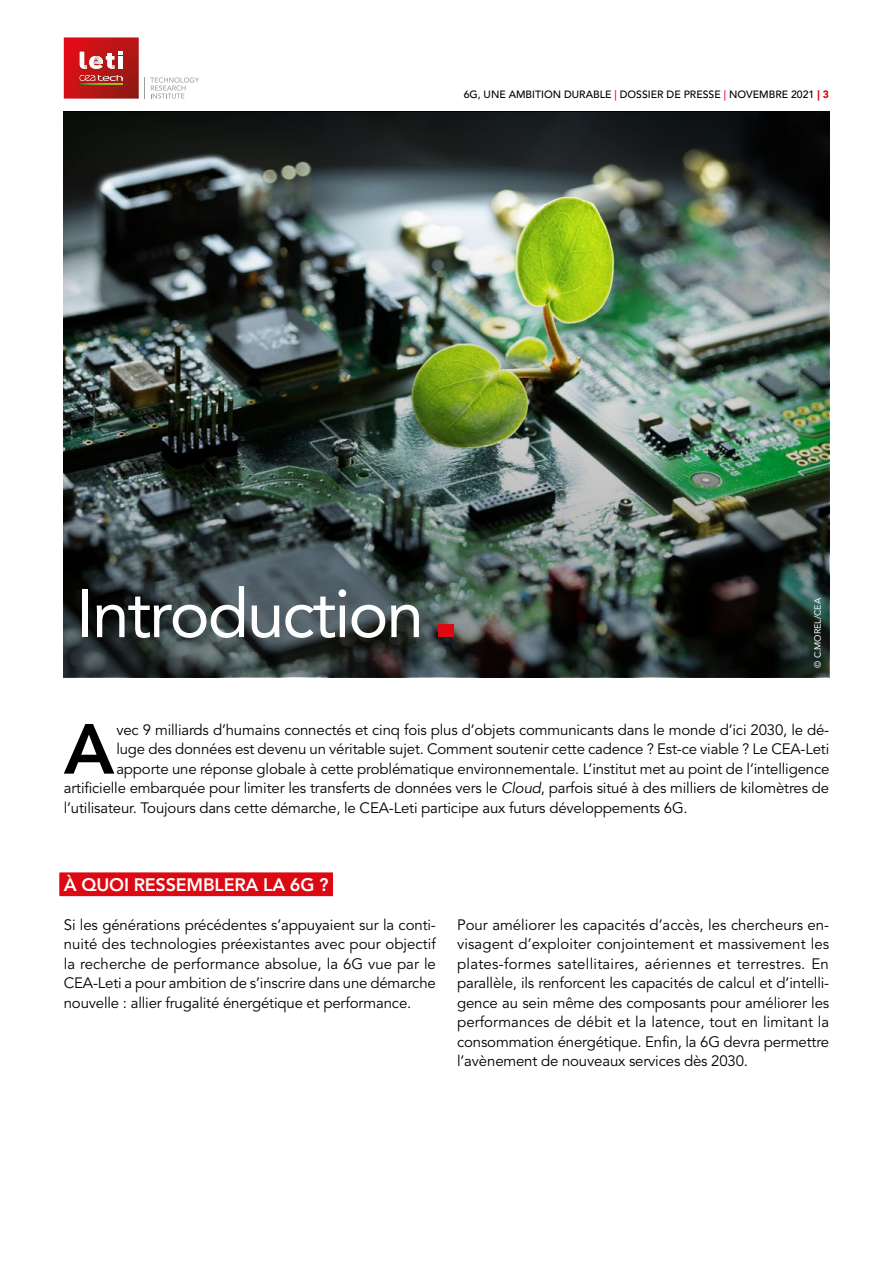
<style>
.page{position:relative;width:893px;height:1263px;background:#fff}
.page>*{position:absolute;margin:0;border:0;box-sizing:border-box;transform-origin:0 0}
.TXT_courant_Letterin{font:800 70.05px "Avenir LT Std";color:#000}
.TITRE1_PAGE{font:67.5px "Avenir LT Std";letter-spacing:-.03em;color:#fff}
.TITRE2_PARAGRAPHE{font:800 18px "Avenir LT Std";letter-spacing:-.01em;color:#fff}
.TXT_courant_FR{font:15px/19.5px "Avenir LT Std";letter-spacing:-.01em;color:#000;text-align:justify}
.TXT_courant_Letterin-2{font:15px "Avenir LT Std";letter-spacing:-.01em;color:#000}
.t1{font:500 10.5px "Avenir LT Std";color:#000}
.CREDIT{font:9px "Avenir LT Std";letter-spacing:-.01em;color:#fff}
.s1{color:#dc0812}
.s2{font-weight:900;color:#dc0812}
.s3{font-style:italic}
</style>
<div class="page">
<svg style="left:64px;top:37px;width:135px;height:62px"></svg>
<img style="left:64px;top:112px;width:765px;height:565px">
<img style="left:64px;top:221px;width:765px;height:455px">
<hr style="left:64px;top:111px;width:765px;height:1px;background:#000">
<div style="left:60px;top:872px;width:273px;height:23px;background:#dc0812"></div>
<div style="left:60px;top:874px;width:273px;height:22px;background:#dc0812"></div>
<div style="left:439px;top:624px;width:15px;height:13px;background:#dc0812"></div>
<p class="t1" style="left:464px;top:89px;width:367px">6G, UNE AMBITION DURABLE <span class="s1">|</span> DOSSIER DE PRESSE <span class="s1">|</span> NOVEMBRE 2021 <span class="s2">| 3</span></p>
<p class="TITRE1_PAGE" style="left:77px;top:574px;width:349px">Introduction</p>
<p class="CREDIT" style="left:812px;top:668px;width:71px;rotate:-90deg">© C.MOREL/CEA</p>
<p class="TXT_courant_Letterin" style="left:64px;top:708px;width:52px">A</p>
<p class="TXT_courant_Letterin-2" style="left:116px;top:721px;width:714px">vec 9 milliards d’humains connectés et cinq fois plus d’objets communicants dans le monde d’ici 2030, le dé-</p>
<p class="TXT_courant_Letterin-2" style="left:116px;top:740px;width:714px">luge des données est devenu un véritable sujet. Comment soutenir cette cadence ? Est-ce viable ? Le CEA-Leti</p>
<p class="TXT_courant_Letterin-2" style="left:116px;top:760px;width:715px">apporte une réponse globale à cette problématique environnementale. L’institut met au point de l’intelligence</p>
<p class="TXT_courant_Letterin-2" style="left:64px;top:779px;width:767px">artificielle embarquée pour limiter les transferts de données vers le <span class="s3">Cloud</span>, parfois situé à des milliers de kilomètres de</p>
<p class="TXT_courant_Letterin-2" style="left:64px;top:799px;width:625px">l’utilisateur. Toujours dans cette démarche, le CEA-Leti participe aux futurs développements 6G.</p>
<p class="TITRE2_PARAGRAPHE" style="left:64px;top:874px;width:266px">À QUOI RESSEMBLERA LA 6G ?</p>
<p class="TXT_courant_FR" style="left:64px;top:915px;width:374px">Si les générations précédentes s’appuyaient sur la conti&shy;nuité des technologies préexistantes avec pour objectif la recherche de performance absolue, la 6G vue par le CEA-Leti a pour ambition de s’inscrire dans une démarche nouvelle : allier frugalité énergétique et performance.</p>
<p class="TXT_courant_FR" style="left:457px;top:915px;width:374px">Pour améliorer les capacités d’accès, les chercheurs en&shy;visagent d’exploiter conjointement et massivement les plates-formes satellitaires, aériennes et terrestres. En parallèle, ils renforcent les capacités de calcul et d’intelli&shy;gence au sein même des composants pour améliorer les performances de débit et la latence, tout en limitant la consommation énergétique. Enfin, la 6G devra permettre l’avènement de nouveaux services dès 2030.</p>
</div>
